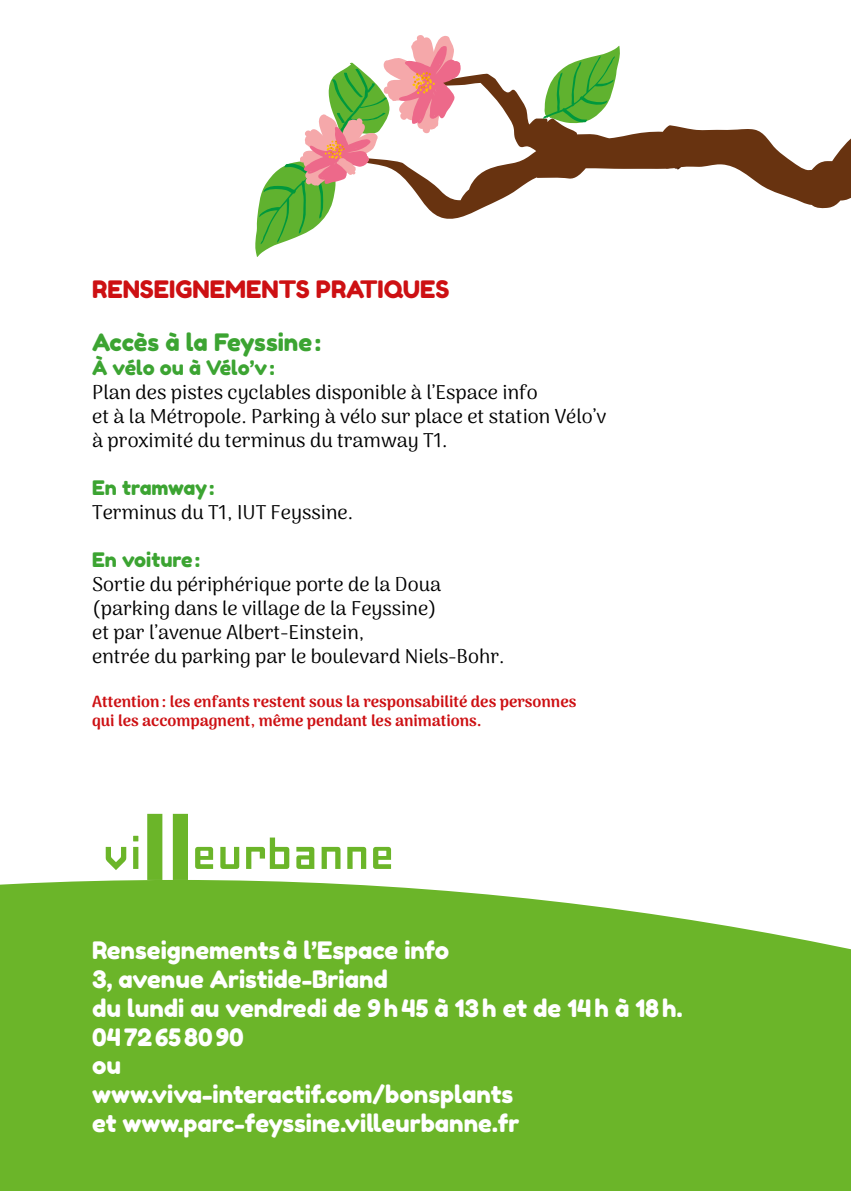
<style>
.page{position:relative;width:851px;height:1191px;background:#fff}
.page>*{position:absolute;margin:0;border:0;box-sizing:border-box;transform-origin:0 0}
.t1{font:24px/28.8px "Fredoka One";color:#fff}
.t2{font:24px "Fredoka One";color:#cd1013}
.t3{font:24px "Fredoka One";letter-spacing:-.005em;color:#3ca432}
.t4{font:20px/24px "Arima Madurai";color:#000}
.t5{font:20px "Fredoka One";color:#3ca432}
.t6{font:20px "Fredoka One";letter-spacing:-.02em;color:#3ca432}
.t7{font:900 16px/19.2px "Arima Madurai";color:#cd1013}
</style>
<div class="page">
<div style="left:0;top:880px;width:850px;height:311px;background:#6bb529"></div>
<svg style="left:106px;top:814px;width:285px;height:66px"></svg>
<svg style="left:461px;top:73px;width:389px;height:144px"></svg>
<svg style="left:542px;top:46px;width:78px;height:77px"></svg>
<svg style="left:255px;top:35px;width:206px;height:222px"></svg>
<p class="t2" style="left:92px;top:275px;width:359px">RENSEIGNEMENTS PRATIQUES</p>
<p class="t3" style="left:92px;top:328px;width:230px">Accès à la Feyssine:</p>
<p class="t5" style="left:92px;top:356px;width:184px">À vélo ou à Vélo’v:</p>
<p class="t4" style="left:92px;top:381px;width:515px">Plan des pistes cyclables disponible à l’Espace info<br>et à la Métropole. Parking à vélo sur place et station Vélo’v à proximité du terminus du tramway T1.</p>
<p class="t6" style="left:92px;top:476px;width:124px">En tramway:</p>
<p class="t4" style="left:92px;top:501px;width:262px">Terminus du T1, IUT Feyssine.</p>
<p class="t5" style="left:92px;top:548px;width:109px">En voiture:</p>
<p class="t4" style="left:92px;top:573px;width:414px">Sortie du périphérique porte de la Doua (parking dans le village de la Feyssine)<br>et par l’avenue Albert-Einstein,<br>entrée du parking par le boulevard Niels-Bohr.</p>
<p class="t7" style="left:92px;top:692px;width:485px">Attention : les enfants restent sous la responsabilité des personnes qui les accompagnent, même pendant les animations.</p>
<p class="t1" style="left:92px;top:936px;width:591px">Renseignementsà l’Espace info<br>3, avenue Aristide-Briand<br>du lundi au vendredi de 9h45 à 13h et de 14h à 18h.<br>0472658090<br>ou<br>www.viva-interactif.com/bonsplants<br>et www.parc-feyssine.villeurbanne.fr</p>
</div>
